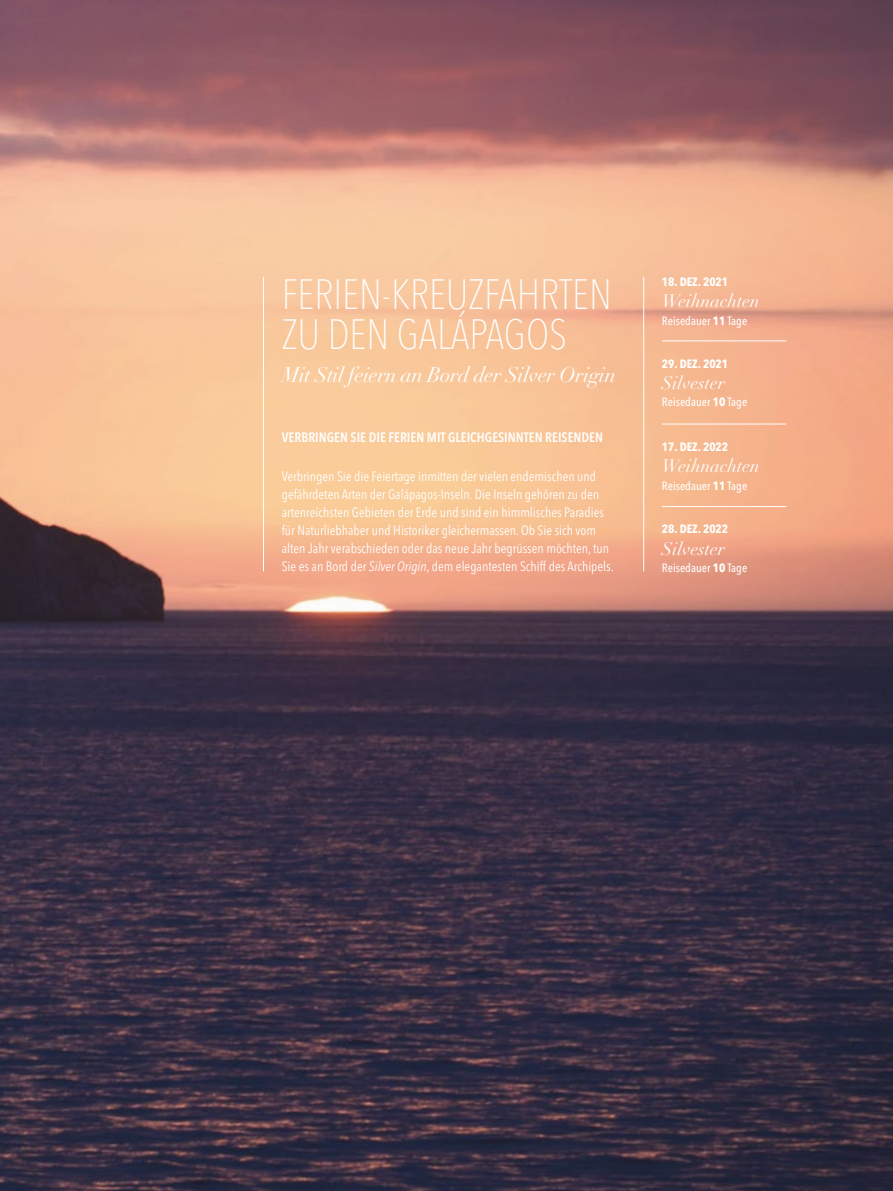
<style>
.page{position:relative;width:893px;height:1191px;background:#fff}
.page>*{position:absolute;margin:0;border:0;box-sizing:border-box;transform-origin:0 0}
.t1{font:100 condensed 42px/40.5px "Avenir Next LT Pro";color:#fff}
.t2{font:italic 21px "Didot LT Pro";letter-spacing:-.02em;color:#fff}
.t3{font:italic 18px "Didot LT Pro";color:#fff}
.t4{font:condensed 13.5px/18px "Avenir Next LT Pro";color:#fff}
.t5{font:600 condensed 13.5px "Avenir Next LT Pro";color:#fff}
.t6{font:500 condensed 12px "Avenir Next LT Pro";color:#fff}
.t7{font:700 condensed 12px "Avenir Next LT Pro";color:#fff}
.s1{font-style:italic}
.s2{font-weight:700}
</style>
<div class="page">
<img style="left:0;top:0;width:893px;height:1191px">
<hr style="left:263px;top:277px;width:1px;height:294px;background:#fff">
<hr style="left:643px;top:277px;width:1px;height:294px;background:#fff">
<hr style="left:662px;top:340px;width:124px;height:1px;background:#fff">
<hr style="left:662px;top:423px;width:124px;height:1px;background:#fff">
<hr style="left:662px;top:506px;width:124px;height:1px;background:#fff">
<h1 class="t1" style="left:282px;top:274px;width:332px">FERIEN-KREUZFAHRTEN<br>ZU DEN GALÁPAGOS</h1>
<h2 class="t2" style="left:282px;top:362px;width:336px">Mit Stil feiern an Bord der Silver Origin</h2>
<p class="t5" style="left:282px;top:429px;width:323px">VERBRINGEN SIE DIE FERIEN MIT GLEICHGESINNTEN REISENDEN</p>
<p class="t4" style="left:282px;top:467px;width:334px">Verbringen Sie die Feiertage inmitten der vielen endemischen und gefährdeten Arten der Galápagos-Inseln. Die Inseln gehören zu den artenreichsten Gebieten der Erde und sind ein himmlisches Paradies für Naturliebhaber und Historiker gleichermassen. Ob Sie sich vom alten Jahr verabschieden oder das neue Jahr begrüssen möchten, tun Sie es an Bord der <span class="s1">Silver Origin</span>, dem elegantesten Schiff des Archipels.</p>
<p class="t7" style="left:662px;top:274px;width:68px">18. DEZ. 2021</p>
<h3 class="t3" style="left:662px;top:290px;width:99px">Weihnachten</h3>
<p class="t6" style="left:662px;top:313px;width:87px">Reisedauer <span class="s2">11</span> Tage</p>
<p class="t7" style="left:662px;top:356px;width:68px">29. DEZ. 2021</p>
<h3 class="t3" style="left:662px;top:371px;width:65px">Silvester</h3>
<p class="t6" style="left:662px;top:395px;width:87px">Reisedauer <span class="s2">10</span> Tage</p>
<p class="t7" style="left:662px;top:439px;width:68px">17. DEZ. 2022</p>
<h3 class="t3" style="left:662px;top:455px;width:99px">Weihnachten</h3>
<p class="t6" style="left:662px;top:478px;width:87px">Reisedauer <span class="s2">11</span> Tage</p>
<p class="t7" style="left:662px;top:521px;width:68px">28. DEZ. 2022</p>
<h3 class="t3" style="left:662px;top:537px;width:65px">Silvester</h3>
<p class="t6" style="left:662px;top:560px;width:87px">Reisedauer <span class="s2">10</span> Tage</p>
</div>
